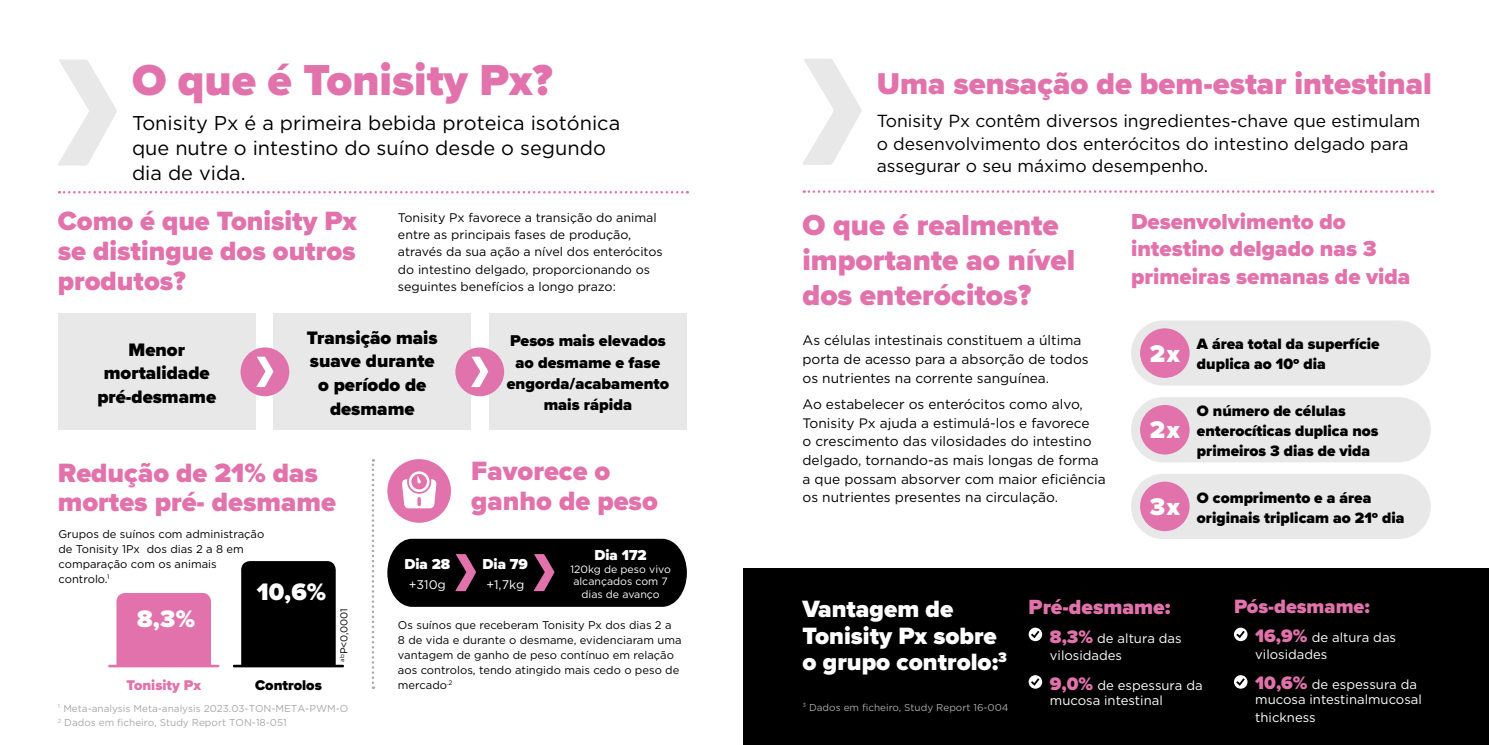
<style>
.page{position:relative;width:1489px;height:745px;background:#fff}
.page>*{position:absolute;margin:0;border:0;box-sizing:border-box;transform-origin:0 0}
.t1{font:900 44.88px "Proxima Nova";color:#e272ac}
.t2{font:900 31.12px "Proxima Nova";color:#e272ac}
.t3{font:900 29.88px/34.9px "Proxima Nova";color:#e272ac}
.t4{font:900 27.38px/29.9px "Proxima Nova";color:#e272ac}
.t5{font:900 25px "Proxima Nova";color:#fff}
.t6{font:900 24.62px "Proxima Nova";color:#fff}
.t7{font:900 24.38px/26.6px "Proxima Nova";color:#fff}
.t8{font:900 22.5px/27.4px "Proxima Nova";color:#e272ac}
.t9{font:900 21.25px "Proxima Nova";color:#e272ac}
.t10{font:20px/25px "Gotham";color:#000}
.t11{font:900 20px "Proxima Nova";color:#e272ac}
.t12{font:900 18.75px/23.6px "Proxima Nova";color:#000;text-align:center}
.t13{font:17.5px/22.5px "Gotham";color:#000}
.t14{font:900 16.25px/21.2px "Proxima Nova";color:#000;text-align:center}
.t15{font:900 15.62px/20px "Proxima Nova";color:#000}
.t16{font:900 15px "Proxima Nova";color:#fff}
.t17{font:900 14.62px "Proxima Nova";color:#e272ac}
.t18{font:900 14.62px "Proxima Nova";color:#000}
.t19{font:13.75px/18.8px "Gotham";color:#000}
.t20{font:13.12px/17.4px "Gotham";color:#fff}
.t21{font:12.5px/17.5px "Gotham";color:#000}
.t22{font:12.5px "Gotham";color:#fff}
.t23{font:11.25px/15px "Gotham";color:#000}
.t24{font:10.62px/12.5px "Gotham";color:#fff;text-align:center}
.t25{font:10px/15px "Gotham";color:#a8a8a9}
.t26{font:10px "Gotham";color:#000}
.s1{font-family:"Proxima Nova";font-weight:900;font-size:18.75px;color:#e272ac}
</style>
<div class="page">
<hr style="left:743px;top:568px;width:1px;height:176px;background:#000">
<div style="left:489px;top:313px;width:198px;height:117px;background:#e9e8e8"></div>
<div style="left:273px;top:313px;width:198px;height:117px;background:#e9e8e8"></div>
<div style="left:58px;top:313px;width:198px;height:117px;background:#e9e8e8"></div>
<svg style="left:58px;top:59px;width:59px;height:106px"></svg>
<div style="left:240px;top:347px;width:49px;height:49px;background:#e072ac;border-radius:50%"></div>
<svg style="left:256px;top:356px;width:17px;height:31px"></svg>
<div style="left:455px;top:347px;width:49px;height:49px;background:#e072ac;border-radius:50%"></div>
<svg style="left:471px;top:356px;width:17px;height:31px"></svg>
<svg style="left:59px;top:191px;width:629px;height:2px"></svg>
<svg style="left:372px;top:459px;width:2px;height:229px"></svg>
<svg style="left:108px;top:593px;width:111px;height:74px;background:#e686b8"></svg>
<svg style="left:233px;top:561px;width:111px;height:106px;background:#252525"></svg>
<div style="left:387px;top:459px;width:64px;height:63px;background:#e272ac;border-radius:50%"></div>
<svg style="left:402px;top:471px;width:34px;height:37px"></svg>
<svg style="left:387px;top:538px;width:300px;height:68px;background:#141012"></svg>
<div style="left:746px;top:568px;width:742px;height:176px;background:#000"></div>
<svg style="left:803px;top:59px;width:58px;height:106px"></svg>
<svg style="left:803px;top:190px;width:629px;height:3px"></svg>
<div style="left:1130px;top:320px;width:300px;height:65px;background:#e9e8e8;border-radius:32px"></div>
<div style="left:1130px;top:397px;width:300px;height:65px;background:#e9e8e8;border-radius:32px"></div>
<div style="left:1130px;top:473px;width:300px;height:65px;background:#e9e8e8;border-radius:32px"></div>
<div style="left:1139px;top:328px;width:50px;height:49px;background:#e272ac;border-radius:50%"></div>
<div style="left:1139px;top:404px;width:50px;height:50px;background:#e272ac;border-radius:50%"></div>
<div style="left:1139px;top:481px;width:50px;height:50px;background:#e272ac;border-radius:50%"></div>
<svg style="left:1028px;top:627px;width:14px;height:14px"></svg>
<svg style="left:1234px;top:627px;width:13px;height:14px"></svg>
<svg style="left:1028px;top:675px;width:14px;height:13px"></svg>
<svg style="left:1234px;top:675px;width:13px;height:13px"></svg>
<h1 class="t1" style="left:132px;top:46px;width:422px">O que é Tonisity Px?</h1>
<h3 class="t10" style="left:132px;top:110px;width:489px">Tonisity Px é a primeira bebida proteica isotónica que nutre o intestino do suíno desde o segundo dia de vida.</h3>
<h3 class="t4" style="left:58px;top:206px;width:300px;text-align:justify">Como é que Tonisity Px se distingue dos outros produtos?</h3>
<p class="t21" style="left:398px;top:208px;width:266px">Tonisity Px favorece a transição do animal entre as principais fases de produção, através da sua ação a nível dos enterócitos do intestino delgado, proporcionando os seguintes benefícios a longo prazo:</p>
<h3 class="t12" style="left:97px;top:337px;width:120px">Menor mortalidade pré-desmame</h3>
<h3 class="t12" style="left:307px;top:325px;width:132px">Transição mais suave durante o período de desmame</h3>
<p class="t14" style="left:507px;top:330px;width:164px">Pesos mais elevados ao desmame e fase engorda/acabamento mais rápida</p>
<h3 class="t4" style="left:58px;top:458px;width:280px;line-height:28.2px">Redução de 21% das mortes pré- desmame</h3>
<p class="t23" style="left:59px;top:525px;width:207px">Grupos de suínos com administração de Tonisity 1Px dos dias 2 a 8 em comparação com os animais controlo.<sup>1</sup></p>
<h3 class="t6" style="left:257px;top:573px;width:71px">10,6%</h3>
<h3 class="t6" style="left:137px;top:599px;width:60px">8,3%</h3>
<p class="t17" style="left:126px;top:673px;width:76px">Tonisity Px</p>
<p class="t18" style="left:255px;top:673px;width:68px">Controlos</p>
<p class="t26" style="left:337px;top:661px;width:55px;rotate:-90deg"><sup>ab</sup>P&lt;0,0001</p>
<p class="t25" style="left:58px;top:699px;width:292px"><sup>1</sup> Meta-analysis Meta-analysis 2023.03-TON-META-PWM-O<br><sup>2</sup> Dados em ficheiro, Study Report TON-18-051</p>
<p class="t16" style="left:404px;top:552px;width:47px">Dia 28</p>
<p class="t22" style="left:409px;top:575px;width:39px">+310g</p>
<h3 class="t4" style="left:471px;top:456px;width:188px">Favorece o ganho de peso</h3>
<p class="t16" style="left:482px;top:552px;width:47px">Dia 79</p>
<p class="t22" style="left:486px;top:575px;width:40px">+1,7kg</p>
<p class="t16" style="left:594px;top:543px;width:54px">Dia 172</p>
<p class="t24" style="left:570px;top:562px;width:102px">120kg de peso vivo alcançados com 7 dias de avanço</p>
<p class="t23" style="left:398px;top:617px;width:285px">Os suínos que receberam Tonisity Px dos dias 2 a<br>8 de vida e durante o desmame, evidenciaram uma vantagem de ganho de peso contínuo em relação aos controlos, tendo atingido mais cedo o peso de mercado<sup>.2</sup></p>
<h2 class="t2" style="left:876px;top:61px;width:556px">Uma sensação de bem-estar intestinal</h2>
<p class="t13" style="left:876px;top:109px;width:545px">Tonisity Px contêm diversos ingredientes-chave que estimulam o desenvolvimento dos enterócitos do intestino delgado para assegurar o seu máximo desempenho.</p>
<h3 class="t3" style="left:802px;top:207px;width:274px">O que é realmente importante ao nível dos enterócitos?</h3>
<p class="t19" style="left:802px;top:330px;width:288px">As células intestinais constituem a última porta de acesso para a absorção de todos os nutrientes na corrente sanguínea.</p>
<p class="t19" style="left:802px;top:394px;width:305px">Ao estabelecer os enterócitos como alvo, Tonisity Px ajuda a estimulá-los e favorece<br>o crescimento das vilosidades do intestino delgado, tornando-as mais longas de forma a que possam absorver com maior eficiência os nutrientes presentes na circulação.</p>
<h3 class="t8" style="left:1130px;top:207px;width:281px">Desenvolvimento do intestino delgado nas 3 primeiras semanas de vida</h3>
<h3 class="t5" style="left:1149px;top:334px;width:32px">2x</h3>
<h3 class="t5" style="left:1149px;top:411px;width:32px">2x</h3>
<h3 class="t5" style="left:1149px;top:487px;width:32px">3x</h3>
<p class="t15" style="left:1196px;top:334px;width:184px">A área total da superfície duplica ao 10º dia</p>
<p class="t15" style="left:1196px;top:400px;width:183px">O número de células enterocíticas duplica nos primeiros 3 dias de vida</p>
<p class="t15" style="left:1196px;top:487px;width:209px">O comprimento e a área originais triplicam ao 21º dia</p>
<h3 class="t7" style="left:802px;top:595px;width:206px">Vantagem de<br>Tonisity Px sobre o grupo controlo:<sup>3</sup></h3>
<h3 class="t9" style="left:1028px;top:590px;width:143px">Pré-desmame:</h3>
<p class="t20" style="left:1049px;top:629px;width:133px"><span class="s1">8,3%</span> de altura das vilosidades</p>
<p class="t20" style="left:1049px;top:676px;width:154px;line-height:15.5px"><span class="s1">9,0%</span> de espessura da mucosa intestinal</p>
<p class="t25" style="left:802px;top:699px;width:207px"><sup>3</sup> Dados em ficheiro, Study Report 16-004</p>
<h3 class="t11" style="left:1233px;top:590px;width:137px">Pós-desmame:</h3>
<p class="t20" style="left:1255px;top:628px;width:142px"><span class="s1">16,9%</span> de altura das vilosidades</p>
<p class="t20" style="left:1255px;top:675px;width:168px;line-height:15.5px"><span class="s1">10,6%</span> de espessura da mucosa intestinalmucosal</p>
<p class="t20" style="left:1255px;top:707px;width:62px">thickness</p>
</div>
